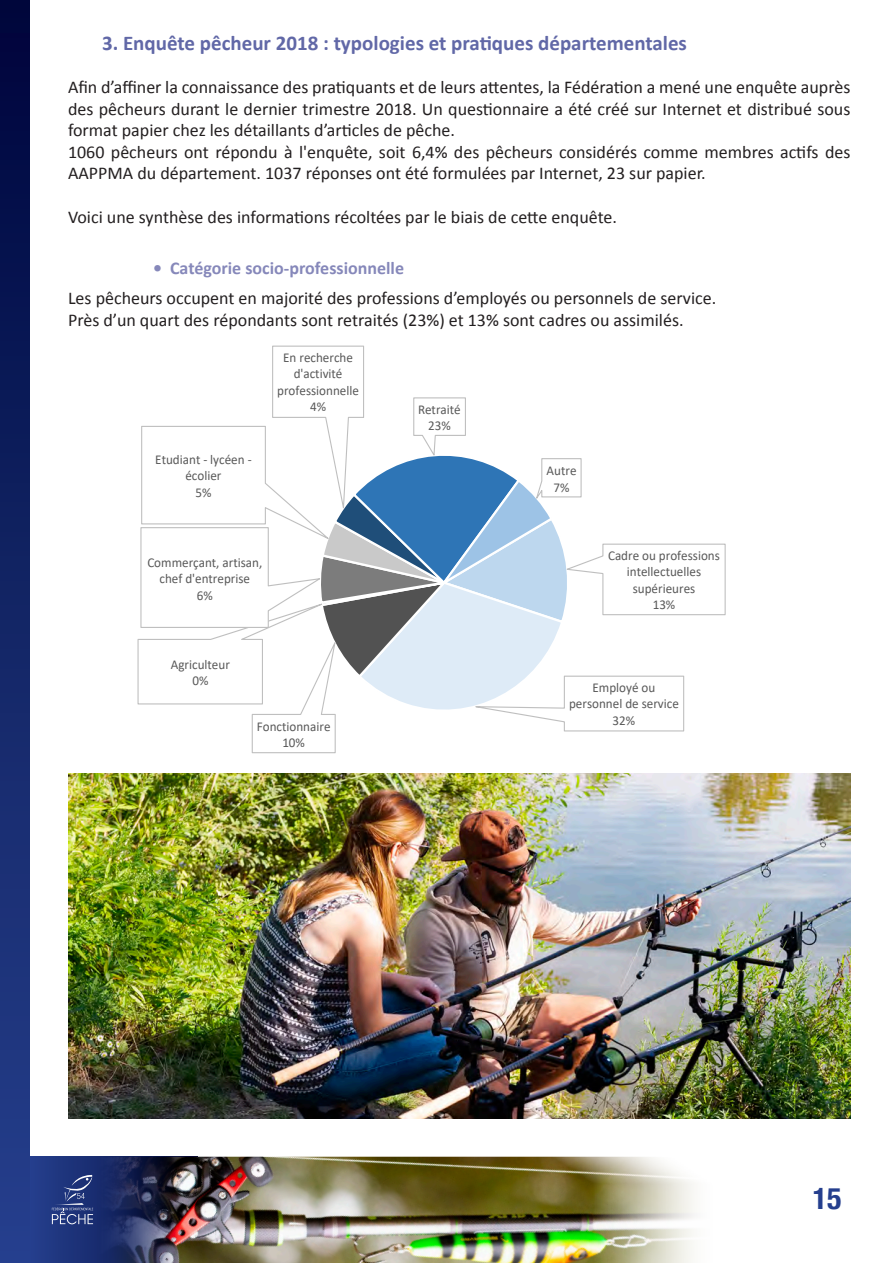
<style>
.page{position:relative;width:893px;height:1263px;background:#fff}
.page>*{position:absolute;margin:0;border:0;box-sizing:border-box;transform-origin:0 0}
.t1{font:700 condensed 30px "Helvetica Neue";color:#253f8e}
.TITRE_2{font:700 21px "Calibri";color:#6168a7}
.t2{font:18px/21.6px "Calibri";color:#231f20;text-align:justify}
.t3{font:700 18px "Calibri";color:#8688ba}
.t4{font:13.5px/16.5px "Calibri";color:#595959;text-align:center}
</style>
<div class="page">
<svg style="left:30px;top:1157px;width:62px;height:106px;background:#203781"></svg>
<img style="left:92px;top:1157px;width:602px;height:106px">
<svg style="left:52px;top:1174px;width:41px;height:50px;background:#3c4e8c"></svg>
<div style="left:0;top:0;width:30px;height:1263px;background:linear-gradient(to bottom,#00063d,#27418e)"></div>
<svg style="left:137px;top:345px;width:589px;height:409px"></svg>
<img style="left:68px;top:774px;width:782px;height:345px">
<p class="TITRE_2" style="left:102px;top:30px;width:586px">3. Enquête pêcheur 2018 : typologies et pratiques départementales</p>
<p class="t2" style="left:68px;top:75px;width:784px">Afin d’affiner la connaissance des pratiquants et de leurs attentes, la Fédération a mené une enquête auprès des pêcheurs durant le dernier trimestre 2018. Un questionnaire a été créé sur Internet et distribué sous format papier chez les détaillants d’articles de pêche.</p>
<p class="t2" style="left:68px;top:140px;width:784px">1060 pêcheurs ont répondu à l'enquête, soit 6,4% des pêcheurs considérés comme membres actifs des<br>AAPPMA du département. 1037 réponses ont été formulées par Internet, 23 sur papier.</p>
<p class="t2" style="left:68px;top:205px;width:550px">Voici une synthèse des informations récoltées par le biais de cette enquête.</p>
<p class="t3" style="left:153px;top:257px;width:253px">• Catégorie socio-professionnelle</p>
<p class="t2" style="left:68px;top:287px;width:650px">Les pêcheurs occupent en majorité des professions d’employés ou personnels de service.</p>
<p class="t2" style="left:68px;top:308px;width:617px">Près d’un quart des répondants sont retraités (23%) et 13% sont cadres ou assimilés.</p>
<p class="t4" style="left:155px;top:451px;width:98px">Etudiant - lycéen - écolier<br>5%</p>
<p class="t4" style="left:277px;top:349px;width:83px">En recherche d'activité professionnelle<br>4%</p>
<p class="t4" style="left:147px;top:554px;width:116px">Commerçant, artisan, chef d'entreprise<br>6%</p>
<p class="t4" style="left:171px;top:656px;width:61px">Agriculteur<br>0%</p>
<p class="t4" style="left:257px;top:718px;width:75px">Fonctionnaire<br>10%</p>
<p class="t4" style="left:418px;top:401px;width:44px">Retraité<br>23%</p>
<p class="t4" style="left:547px;top:462px;width:31px">Autre<br>7%</p>
<p class="t4" style="left:608px;top:547px;width:113px">Cadre ou professions intellectuelles supérieures<br>13%</p>
<p class="t4" style="left:569px;top:679px;width:111px">Employé ou personnel de service<br>32%</p>
<h1 class="t1" style="left:813px;top:1173px;width:30px">15</h1>
</div>
